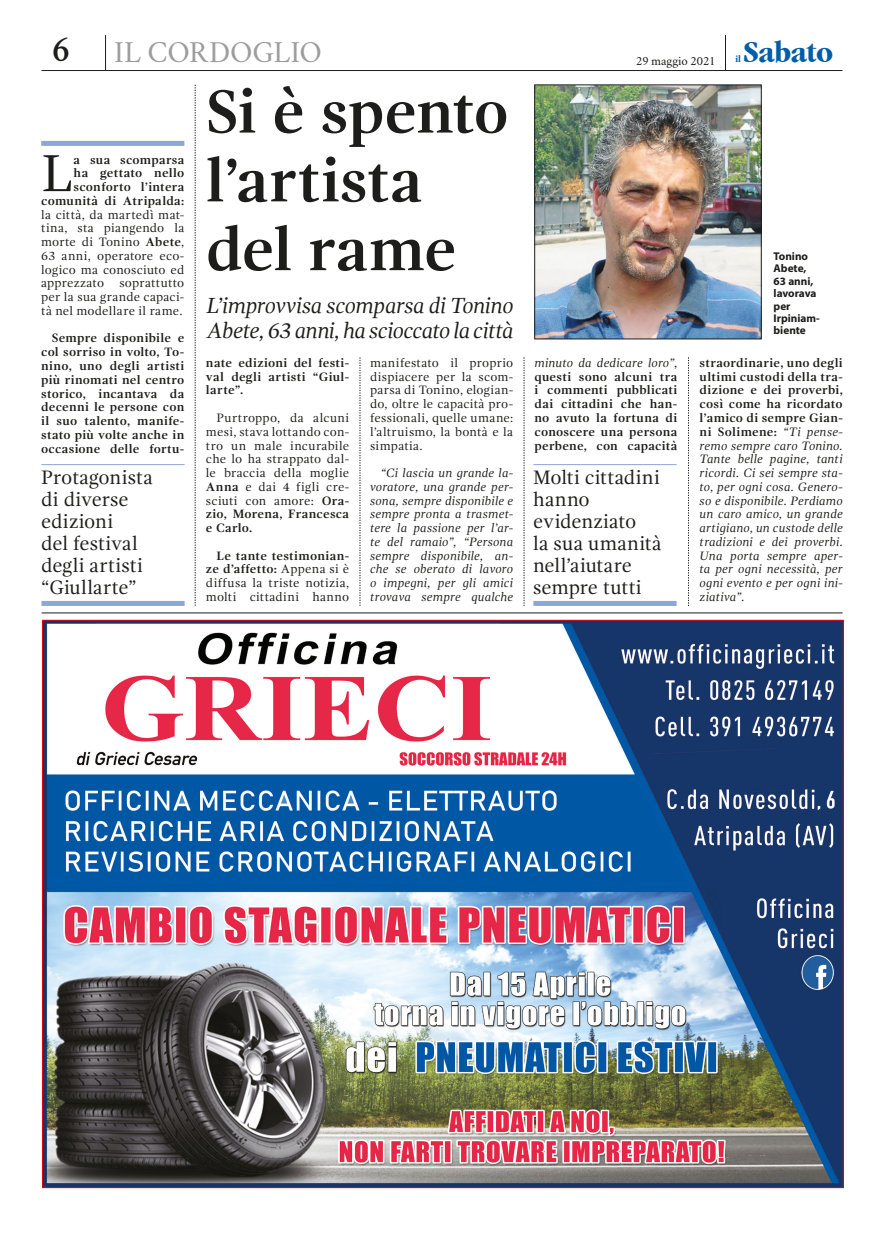
<style>
.page{position:relative;width:886px;height:1241px;background:#fff}
.page>*{position:absolute;margin:0;border:0;box-sizing:border-box;transform-origin:0 0}
.t1{font:700 62.5px/68.8px "Gandhi Serif";letter-spacing:-.01em;color:#1d1d1b}
.t2{font:53.5px "Gandhi Serif";color:#1d1d1b}
.t3{font:700 condensed 31.25px "Garamond FC";color:#005da9;scale:1.1 1}
.t4{font:30px "Crimson";letter-spacing:-.005em;color:#9d9d9d}
.t5{font:italic 22.5px/24.8px "Gandhi Serif";letter-spacing:-.02em;color:#1d1d1b}
.t6{font:20px/22px "Gandhi Serif";letter-spacing:.005em;color:#1d1d1b}
.t7{font:italic 12.5px/13.8px "Gandhi Serif";letter-spacing:.01em;color:#1d1d1b;text-align:justify}
.t8{font:12.5px/13.8px "Gandhi Serif";letter-spacing:.025em;color:#1d1d1b;text-align:justify}
.t9{font:700 12.5px/13.8px "Gandhi Serif";letter-spacing:.015em;color:#1d1d1b;text-align:justify}
.t10{font:12.5px "Crimson";color:#1d1d1b}
.t11{font:700 11.25px/12.4px "Myriad Pro";color:#1d1d1b}
.t12{font:700 condensed 10px "Garamond FC";color:#005da9}
.s1{font-weight:600;font-size:37.5px;color:#1d1d1b}
.s2{font-weight:700}
.s3{font-weight:400;font-style:italic}
.s4{font-weight:400}
.s5{font-weight:700;font-style:normal}
</style>
<div class="page">
<hr style="left:42px;top:70px;width:800px;height:1px;background:#1d1d1b">
<hr style="left:725px;top:35px;width:1px;height:35px;background:#1d1d1b">
<hr style="left:105px;top:35px;width:1px;height:35px;background:#1d1d1b">
<hr style="left:41px;top:464px;width:144px;height:1px;background:#8da6d7">
<div style="left:41px;top:601px;width:144px;height:5px;background:#8da6d7"></div>
<svg style="left:195px;top:85px;width:1px;height:521px"></svg>
<svg style="left:360px;top:357px;width:1px;height:249px"></svg>
<svg style="left:688px;top:357px;width:1px;height:249px"></svg>
<svg style="left:524px;top:357px;width:1px;height:249px"></svg>
<img style="left:534px;top:84px;width:227px;height:255px">
<div style="left:41px;top:141px;width:143px;height:5px;background:#8da6d7"></div>
<hr style="left:533px;top:464px;width:143px;height:1px;background:#8da6d7">
<div style="left:533px;top:601px;width:143px;height:5px;background:#8da6d7"></div>
<hr style="left:42px;top:612px;width:800px;height:1px;background:#1d1d1b">
<img style="left:44px;top:622px;width:797px;height:563px">
<h3 class="t4" style="left:52px;top:32px;width:271px"><span class="s1">6</span> IL CORDOGLIO</h3>
<h2 class="t2" style="left:41px;top:143px;width:33px">L</h2>
<p class="t9" style="left:41px;top:152px;width:145px;text-align:right">a sua scomparsa<br>ha gettato nello sconforto l’intera comunità di Atripalda:</p>
<p class="t8" style="left:41px;top:207px;width:145px">la città, da martedì mat&shy;tina, sta piangendo la morte di Tonino <span class="s2">Abete</span>, 63 anni, operatore eco&shy;logico ma conosciuto ed apprezzato soprattutto per la sua grande capaci&shy;tà nel modellare il rame.</p>
<p class="t9" style="left:41px;top:331px;width:145px;text-indent:11px">Sempre disponibile e col sorriso in volto, To&shy;nino, uno degli artisti più rinomati nel centro storico, incantava da decenni le persone con il suo talento, manife&shy;stato più volte anche in occasione delle fortu-</p>
<h3 class="t6" style="left:41px;top:466px;width:113px">Protagonista di diverse edizioni<br>del festival degli artisti “Giullarte”</h3>
<h1 class="t1" style="left:206px;top:77px;width:305px">Si è spento l’artista del rame</h1>
<h3 class="t5" style="left:206px;top:293px;width:309px">L’improvvisa scomparsa di Tonino<br>Abete, 63 anni, ha scioccato la città</h3>
<p class="t9" style="left:206px;top:356px;width:145px">nate edizioni del festi&shy;val degli artisti “Giul&shy;larte”.</p>
<p class="t8" style="left:206px;top:411px;width:145px;text-indent:11px">Purtroppo, da alcuni mesi, stava lottando con&shy;tro un male incurabile che lo ha strappato dal&shy;le braccia della moglie <span class="s2">Anna</span> e dai 4 figli cre&shy;sciuti con amore: <span class="s2">Ora&shy;zio, Morena, Francesca e Carlo.</span></p>
<p class="t8" style="left:206px;top:548px;width:145px;text-indent:11px"><span class="s2">Le tante testimonian&shy;ze d’affetto:</span> Appena si è diffusa la triste notizia, molti cittadini hanno</p>
<p class="t8" style="left:370px;top:356px;width:145px">manifestato il proprio dispiacere per la scom&shy;parsa di Tonino, elogian&shy;do, oltre le capacità pro&shy;fessionali, quelle umane: l’altruismo, la bontà e la simpatia.</p>
<p class="t7" style="left:370px;top:466px;width:145px;text-indent:11px">“Ci lascia un grande la&shy;voratore, una grande per&shy;sona, sempre disponibile e sempre pronta a trasmet&shy;tere la passione per l’ar&shy;te del ramaio”, “Persona sempre disponibile, an&shy;che se oberato di lavoro o impegni, per gli amici trovava sempre qualche</p>
<h3 class="t3" style="left:743px;top:33px;width:83px">Sabato</h3>
<p class="t10" style="left:636px;top:52px;width:81px">29 maggio 2021</p>
<p class="t12" style="left:735px;top:53px;width:7px">il</p>
<p class="t11" style="left:773px;top:249px;width:48px">Tonino<br>Abete,<br>63 anni, lavorava per<br>Irpiniam&shy;biente</p>
<p class="t9" style="left:534px;top:356px;width:144px"><span class="s3">minuto da dedicare loro”</span><span class="s4">, </span>questi sono alcuni tra i commenti pubblicati dai cittadini che han&shy;no avuto la fortuna di conoscere una persona perbene, con capacità</p>
<p class="t7" style="left:700px;top:356px;width:145px"><span class="s5">straordinarie, uno degli ultimi custodi della tra&shy;dizione e dei proverbi, così come ha ricordato l’amico di sempre Gian&shy;ni Solimene:</span> “Ti pense&shy;remo sempre caro Tonino.<br>Tante belle pagine, tanti ricordi. Ci sei sempre sta&shy;to, per ogni cosa. Genero&shy;so e disponibile. Perdiamo un caro amico, un grande artigiano, un custode delle tradizioni e dei proverbi.<br>Una porta sempre aper&shy;ta per ogni necessità, per ogni evento e per ogni ini&shy;ziativa”.</p>
<h3 class="t6" style="left:533px;top:466px;width:130px">Molti cittadini hanno evidenziato<br>la sua umanità nell’aiutare sempre tutti</h3>
</div>
